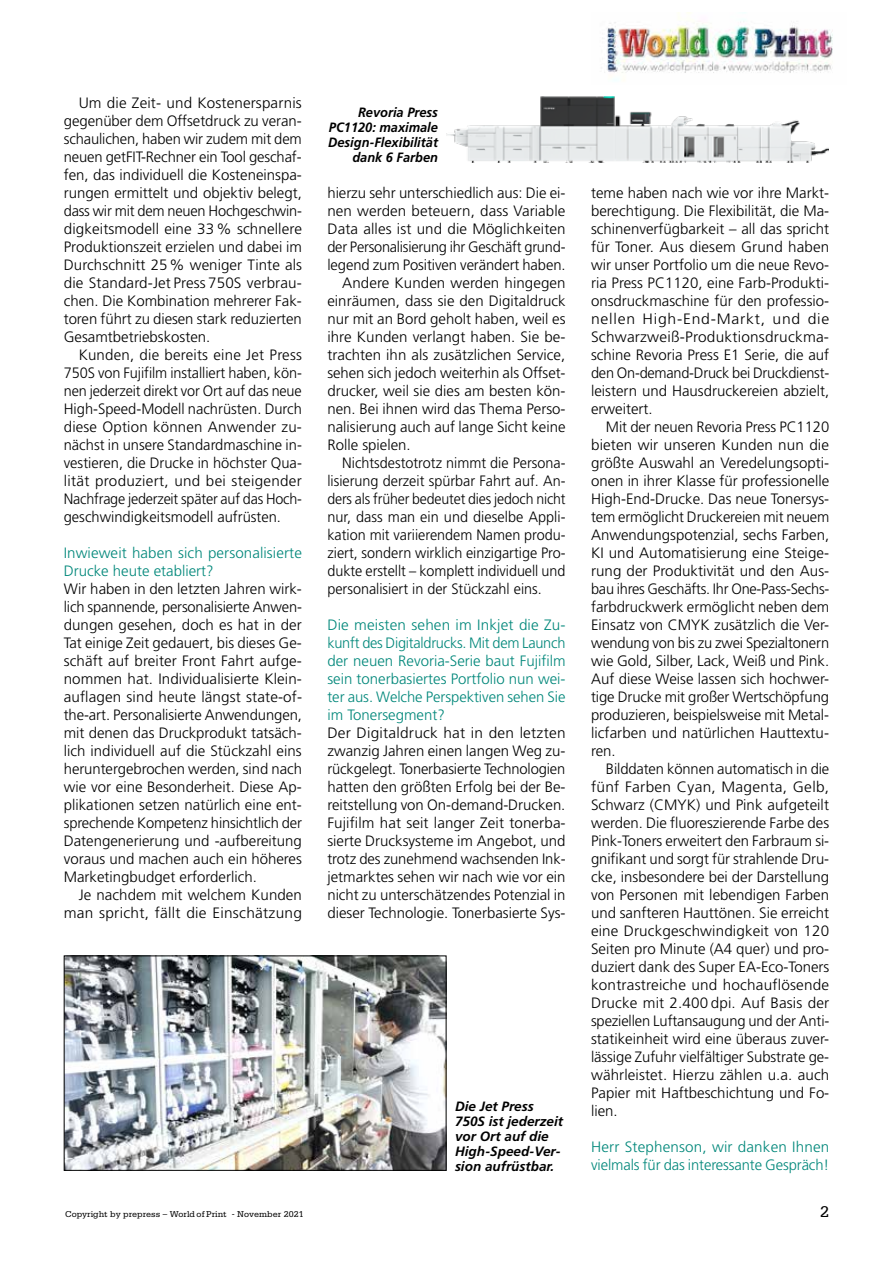
<style>
.page{position:relative;width:893px;height:1263px;background:#fff}
.page>*{position:absolute;margin:0;border:0;box-sizing:border-box;transform-origin:0 0}
.t1{font:16.5px "Serifa";color:#000}
.t2{font:300 15px/18px "Frutiger";color:#000;text-align:justify}
.t3{font:300 15px/18px "Frutiger";color:#00877a}
.t4{font:300 15px "Frutiger";color:#000;scale:.96 1}
.t5{font:300 15px "Frutiger";color:#000;scale:.94 1}
.t6{font:italic 700 13.5px/15px "Frutiger";color:#000}
.t7{font:italic 700 13.5px/15px "Frutiger";color:#000;text-align:right;scale:.95 1}
.t8{font:9px "Serifa";color:#000}
</style>
<div class="page">
<img style="left:447px;top:96px;width:382px;height:66px">
<img style="left:66px;top:957px;width:378px;height:212px">
<div style="left:64px;top:955px;width:382px;height:216px;border:1px solid #000"></div>
<img style="left:602px;top:13px;width:231px;height:68px">
<p class="t2" style="left:64px;top:94px;width:240px;text-indent:15px">Um die Zeit- und Kostenersparnis gegenüber dem Offsetdruck zu veran&shy;schaulichen, haben wir zudem mit dem neuen getFIT-Rechner ein Tool geschaf&shy;fen, das individuell die Kosteneinspa&shy;rungen ermittelt und objektiv belegt, dass wir mit dem neuen Hochgeschwin&shy;digkeitsmodell eine 33 % schnellere Produktionszeit erzielen und dabei im Durchschnitt 25 % weniger Tinte als die Standard-Jet Press 750S verbrau&shy;chen. Die Kombination mehrerer Fak&shy;toren führt zu diesen stark reduzierten Gesamtbetriebskosten.</p>
<p class="t2" style="left:64px;top:346px;width:240px;text-indent:15px">Kunden, die bereits eine Jet Press 750S von Fujifilm installiert haben, kön&shy;nen jederzeit direkt vor Ort auf das neue High-Speed-Modell nachrüsten. Durch diese Option können Anwender zu&shy;nächst in unsere Standardmaschine in&shy;vestieren, die Drucke in höchster Qua&shy;lität produziert, und bei steigender Nachfrage jederzeit später auf das Hoch&shy;geschwindigkeitsmodell aufrüsten.</p>
<p class="t3" style="left:64px;top:544px;width:240px">Inwieweit haben sich personalisierte<br>Drucke heute etabliert?</p>
<p class="t2" style="left:64px;top:580px;width:240px">Wir haben in den letzten Jahren wirk&shy;lich spannende, personalisierte Anwen&shy;dungen gesehen, doch es hat in der Tat einige Zeit gedauert, bis dieses Ge&shy;schäft auf breiter Front Fahrt aufge&shy;nommen hat. Individualisierte Klein&shy;auflagen sind heute längst state-of&shy;the-art. Personalisierte Anwendungen, mit denen das Druckprodukt tatsäch&shy;lich individuell auf die Stückzahl eins heruntergebrochen werden, sind nach wie vor eine Besonderheit. Diese Ap&shy;plikationen setzen natürlich eine ent&shy;sprechende Kompetenz hinsichtlich der Datengenerierung und -aufbereitung voraus und machen auch ein höheres Marketingbudget erforderlich.</p>
<p class="t2" style="left:64px;top:886px;width:240px;text-align:right">Je nachdem mit welchem Kunden man spricht, fällt die Einschätzung</p>
<p class="t7" style="left:328px;top:105px;width:117px">Revoria Press<br>PC1120: maximale<br>Design-Flexibilität dank 6 Farben</p>
<p class="t2" style="left:327px;top:184px;width:240px">hierzu sehr unterschiedlich aus: Die ei-</p>
<p class="t2" style="left:327px;top:202px;width:240px">nen werden beteuern, dass Variable</p>
<p class="t2" style="left:327px;top:220px;width:240px">Data alles ist und die Möglichkeiten</p>
<p class="t2" style="left:327px;top:238px;width:240px">der Personalisierung ihr Geschäft grund-</p>
<p class="t2" style="left:327px;top:256px;width:240px">legend zum Positiven verändert haben.</p>
<p class="t2" style="left:342px;top:274px;width:225px">Andere Kunden werden hingegen</p>
<p class="t2" style="left:327px;top:292px;width:240px">einräumen, dass sie den Digitaldruck</p>
<p class="t2" style="left:327px;top:310px;width:240px">nur mit an Bord geholt haben, weil es</p>
<p class="t2" style="left:327px;top:328px;width:240px">ihre Kunden verlangt haben. Sie be-</p>
<p class="t2" style="left:327px;top:346px;width:239px">trachten ihn als zusätzlichen Service,</p>
<p class="t2" style="left:327px;top:364px;width:240px">sehen sich jedoch weiterhin als Offset-</p>
<p class="t2" style="left:327px;top:382px;width:240px">drucker, weil sie dies am besten kön-</p>
<p class="t2" style="left:327px;top:400px;width:240px">nen. Bei ihnen wird das Thema Perso-</p>
<p class="t2" style="left:327px;top:418px;width:240px">nalisierung auch auf lange Sicht keine</p>
<p class="t2" style="left:327px;top:436px;width:85px">Rolle spielen.</p>
<p class="t4" style="left:342px;top:454px;width:234px">Nichtsdestotrotz nimmt die Persona-</p>
<p class="t4" style="left:327px;top:472px;width:250px">lisierung derzeit spürbar Fahrt auf. An-</p>
<p class="t5" style="left:327px;top:490px;width:255px">ders als früher bedeutet dies jedoch nicht</p>
<p class="t2" style="left:327px;top:508px;width:239px">nur, dass man ein und dieselbe Appli-</p>
<p class="t4" style="left:327px;top:526px;width:250px">kation mit variierendem Namen produ-</p>
<p class="t4" style="left:327px;top:544px;width:250px">ziert, sondern wirklich einzigartige Pro-</p>
<p class="t4" style="left:327px;top:562px;width:249px">dukte erstellt – komplett individuell und</p>
<p class="t4" style="left:327px;top:580px;width:225px">personalisiert in der Stückzahl eins.</p>
<p class="t3" style="left:327px;top:616px;width:240px;text-align:justify">Die meisten sehen im Inkjet die Zu&shy;kunft des Digitaldrucks. Mit dem Launch der neuen Revoria-Serie baut Fujifilm sein tonerbasiertes Portfolio nun wei&shy;ter aus. Welche Perspektiven sehen Sie im Tonersegment?</p>
<p class="t2" style="left:327px;top:724px;width:240px">Der Digitaldruck hat in den letzten zwanzig Jahren einen langen Weg zu&shy;rückgelegt. Tonerbasierte Technologien hatten den größten Erfolg bei der Be&shy;reitstellung von On-demand-Drucken.<br>Fujifilm hat seit langer Zeit tonerba&shy;sierte Drucksysteme im Angebot, und trotz des zunehmend wachsenden Ink&shy;jetmarktes sehen wir nach wie vor ein nicht zu unterschätzendes Potenzial in dieser Technologie. Tonerbasierte Sys-</p>
<p class="t6" style="left:455px;top:1098px;width:110px">Die Jet Press<br>750S ist jederzeit vor Ort auf die<br>High-Speed-Ver&shy;sion aufrüstbar.</p>
<p class="t2" style="left:591px;top:184px;width:240px">teme haben nach wie vor ihre Markt&shy;berechtigung. Die Flexibilität, die Ma&shy;schinenverfügbarkeit – all das spricht für Toner. Aus diesem Grund haben wir unser Portfolio um die neue Revo&shy;ria Press PC1120, eine Farb-Produkti&shy;onsdruckmaschine für den professio&shy;nellen High-End-Markt, und die Schwarzweiß-Produktionsdruckma&shy;schine Revoria Press E1 Serie, die auf den On-demand-Druck bei Druckdienst&shy;leistern und Hausdruckereien abzielt, erweitert.</p>
<p class="t2" style="left:591px;top:418px;width:240px;text-indent:15px">Mit der neuen Revoria Press PC1120 bieten wir unseren Kunden nun die größte Auswahl an Veredelungsopti&shy;onen in ihrer Klasse für professionelle High-End-Drucke. Das neue Tonersys&shy;tem ermöglicht Druckereien mit neuem Anwendungspotenzial, sechs Farben, KI und Automatisierung eine Steige&shy;rung der Produktivität und den Aus&shy;bau ihres Geschäfts. Ihr One-Pass-Sechs&shy;farbdruckwerk ermöglicht neben dem Einsatz von CMYK zusätzlich die Ver&shy;wendung von bis zu zwei Spezialtonern wie Gold, Silber, Lack, Weiß und Pink.<br>Auf diese Weise lassen sich hochwer&shy;tige Drucke mit großer Wertschöpfung produzieren, beispielsweise mit Metal&shy;licfarben und natürlichen Hauttextu&shy;ren.</p>
<p class="t2" style="left:591px;top:760px;width:240px;text-indent:15px">Bilddaten können automatisch in die fünf Farben Cyan, Magenta, Gelb, Schwarz (CMYK) und Pink aufgeteilt werden. Die fluoreszierende Farbe des Pink-Toners erweitert den Farbraum si&shy;gnifikant und sorgt für strahlende Dru&shy;cke, insbesondere bei der Darstellung von Personen mit lebendigen Farben und sanfteren Hauttönen. Sie erreicht eine Druckgeschwindigkeit von 120<br>Seiten pro Minute (A4 quer) und pro&shy;duziert dank des Super EA-Eco-Toners kontrastreiche und hochauflösende Drucke mit 2.400 dpi. Auf Basis der speziellen Luftansaugung und der Anti&shy;statikeinheit wird eine überaus zuver&shy;lässige Zufuhr vielfältiger Substrate ge&shy;währleistet. Hierzu zählen u.a. auch Papier mit Haftbeschichtung und Fo&shy;lien.</p>
<p class="t3" style="left:591px;top:1138px;width:240px">Herr Stephenson, wir danken Ihnen vielmals für das interessante Gespräch!</p>
<p class="t8" style="left:65px;top:1209px;width:240px">Copyright by prepress – World of Print - November 2021</p>
<p class="t1" style="left:820px;top:1202px;width:11px">2</p>
</div>
